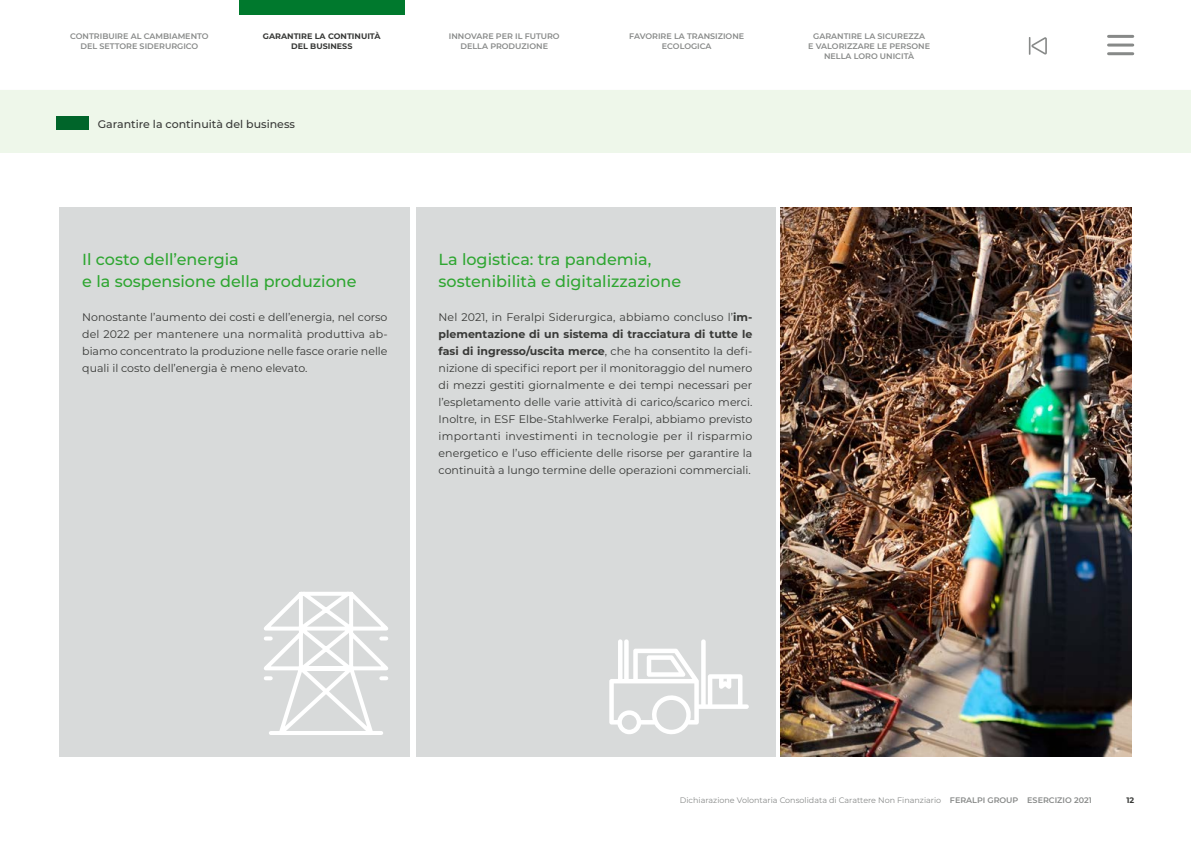
<style>
.page{position:relative;width:1191px;height:842px;background:#fff}
.page>*{position:absolute;margin:0;border:0;box-sizing:border-box;transform-origin:0 0}
.testo{font:500 16px/22px "Montserrat";color:#2ea631}
.testo-2{font:11px/17px "Montserrat";color:#383937;text-align:justify}
.titolo{font:500 11px "Montserrat";color:#383937}
.t1{font:600 8px/10px "Montserrat";color:#878988;text-align:center}
.t2{font:8px "Montserrat";color:#878988}
.t3{font:700 8px/10px "Montserrat";color:#383937;text-align:center}
.s1{font-weight:700}
.s2{font-weight:600}
</style>
<div class="page">
<div style="left:239px;top:0;width:165px;height:14px;background:#00792d"></div>
<hr style="left:0;top:90px;width:1191px;height:1px;background:#c5c7c7">
<svg style="left:1028px;top:37px;width:18px;height:18px"></svg>
<hr style="left:1108px;top:35px;width:24px;height:3px;background:#878988">
<hr style="left:1108px;top:44px;width:24px;height:3px;background:#878988">
<hr style="left:1108px;top:52px;width:24px;height:3px;background:#878988">
<div style="left:60px;top:207px;width:350px;height:550px;background:#d8dada"></div>
<div style="left:416px;top:207px;width:359px;height:550px;background:#d8dada"></div>
<img style="left:780px;top:207px;width:351px;height:550px">
<svg style="left:609px;top:639px;width:140px;height:95px"></svg>
<svg style="left:264px;top:591px;width:124px;height:144px"></svg>
<div style="left:0;top:91px;width:1191px;height:62px;background:#eef7ea"></div>
<div style="left:57px;top:116px;width:32px;height:13px;background:#00652a"></div>
<p class="t1" style="left:70px;top:31px;width:140px">CONTRIBUIRE AL CAMBIAMENTO<br>DEL SETTORE SIDERURGICO</p>
<p class="t3" style="left:263px;top:31px;width:119px">GARANTIRE LA CONTINUITÀ<br>DEL BUSINESS</p>
<p class="t1" style="left:449px;top:31px;width:112px">INNOVARE PER IL FUTURO<br>DELLA PRODUZIONE</p>
<p class="t1" style="left:629px;top:31px;width:116px">FAVORIRE LA TRANSIZIONE<br>ECOLOGICA</p>
<p class="t1" style="left:808px;top:31px;width:123px">GARANTIRE LA SICUREZZA<br>E VALORIZZARE LE PERSONE<br>NELLA LORO UNICITÀ</p>
<p class="titolo" style="left:98px;top:117px;width:199px">Garantire la continuità del business</p>
<p class="testo" style="left:82px;top:248px;width:276px">Il costo dell’energia<br>e la sospensione della produzione</p>
<p class="testo-2" style="left:82px;top:308px;width:307px">Nonostante l’aumento dei costi e dell’energia, nel corso del 2022 per mantenere una normalità produttiva ab&shy;biamo concentrato la produzione nelle fasce orarie nelle quali il costo dell’energia è meno elevato.</p>
<p class="testo" style="left:438px;top:248px;width:244px">La logistica: tra pandemia, sostenibilità e digitalizzazione</p>
<p class="testo-2" style="left:438px;top:308px;width:315px">Nel 2021, in Feralpi Siderurgica, abbiamo concluso l’<span class="s1">im&shy;plementazione di un sistema di tracciatura di tutte le fasi di ingresso/uscita merce</span>, che ha consentito la defi&shy;nizione di specifici report per il monitoraggio del numero di mezzi gestiti giornalmente e dei tempi necessari per l’espletamento delle varie attività di carico/scarico merci.<br>Inoltre, in ESF Elbe-Stahlwerke Feralpi, abbiamo previsto importanti investimenti in tecnologie per il risparmio energetico e l’uso efficiente delle risorse per garantire la continuità a lungo termine delle operazioni commerciali.</p>
<p class="t2" style="left:680px;top:795px;width:413px">Dichiarazione Volontaria Consolidata di Carattere Non Finanziario <span class="s2">FERALPI GROUP ESERCIZIO 2021</span></p>
<p class="t3" style="left:1126px;top:795px;width:9px">12</p>
</div>
